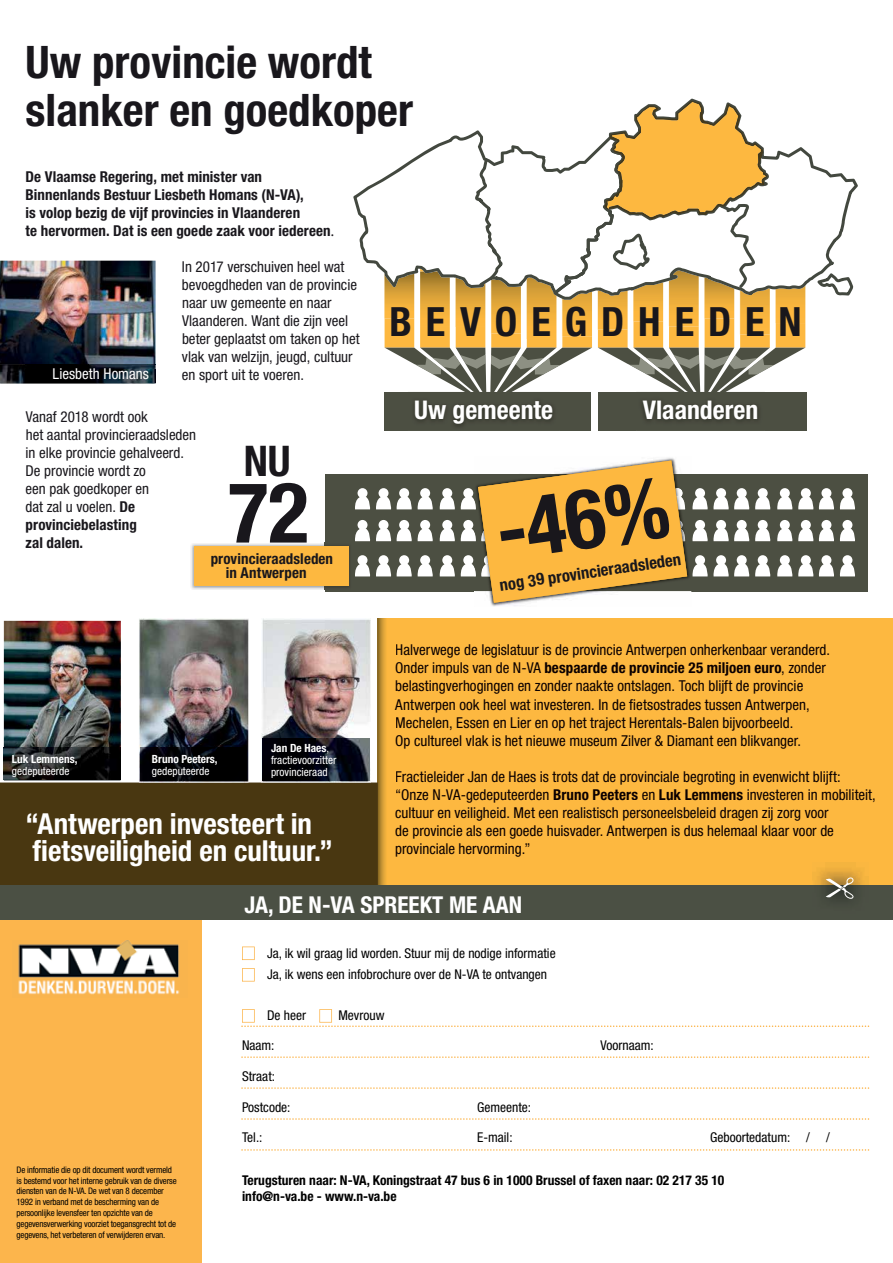
<style>
.page{position:relative;width:893px;height:1263px;background:#fff}
.page>*{position:absolute;margin:0;border:0;box-sizing:border-box;transform-origin:0 0}
.t1{font:700 condensed 84.3px "Helvetica Neue LT Std";color:#19171c}
.t2{font:700 condensed 82.8px "Helvetica Neue LT Std";color:#19171c}
.t3{font:700 condensed 44.85px/48.8px "Helvetica Neue LT Std";color:#19171c}
.t4{font:700 condensed 42.3px "Helvetica Neue LT Std";color:#19171c}
.t5{font:700 condensed 40.35px "Helvetica Neue LT Std";letter-spacing:.345em;color:#19171c}
.t6{font:700 condensed 28.95px/26.8px "Helvetica Neue LT Std";color:#fff}
.t7{font:700 condensed 25.8px "Helvetica Neue LT Std";color:#fff}
.t8{font:700 condensed 23.25px "Helvetica Neue LT Std";color:#fff}
.t9{font:700 condensed 16.65px "Helvetica Neue LT Std";color:#19171c}
.t10{font:condensed 15px/18px "Helvetica Neue LT Std";color:#0b0000}
.t11{font:condensed 15px/18px "Helvetica Neue LT Std";color:#19171c}
.t12{font:700 condensed 15px/18px "Helvetica Neue LT Std";letter-spacing:.005em;color:#19171c}
.t13{font:condensed 15px "Helvetica Neue LT Std";color:#fff}
.t14{font:condensed 13.5px/21.5px "Helvetica Neue LT Std";color:#000}
.t15{font:700 condensed 13.5px/16.2px "Helvetica Neue LT Std";color:#000}
.t16{font:condensed 11.25px/12px "Helvetica Neue LT Std";color:#fff}
.t17{font:700 condensed 11.25px "Helvetica Neue LT Std";color:#fff}
.t18{font:condensed 9px/10.8px "Helvetica Neue LT Std";letter-spacing:-.02em;color:#000}
.s1{font-weight:500}
.s2{font-weight:700}
</style>
<div class="page">
<img style="left:0;top:261px;width:156px;height:103px">
<div style="left:0;top:618px;width:892px;height:276px;background:#fdb840"></div>
<svg style="left:353px;top:99px;width:505px;height:201px"></svg>
<svg style="left:817px;top:273px;width:36px;height:23px"></svg>
<svg style="left:385px;top:392px;width:206px;height:39px;background:#46493d"></svg>
<svg style="left:598px;top:392px;width:208px;height:39px;background:#474a3d"></svg>
<div style="left:0;top:618px;width:378px;height:164px;background:#fff"></div>
<svg style="left:378px;top:618px;width:10px;height:268px"></svg>
<div style="left:325px;top:474px;width:542px;height:117px;background:#4c4f42"></div>
<img style="left:190px;top:542px;width:159px;height:48px">
<div style="left:194px;top:546px;width:154px;height:40px;background:#fdb840"></div>
<div style="left:358px;top:488px;width:9px;height:10px;background:#fff;border-radius:50%"></div>
<div style="left:379px;top:488px;width:9px;height:10px;background:#fff;border-radius:50%"></div>
<div style="left:399px;top:488px;width:10px;height:10px;background:#fff;border-radius:50%"></div>
<div style="left:420px;top:488px;width:10px;height:10px;background:#fff;border-radius:50%"></div>
<svg style="left:355px;top:496px;width:78px;height:13px"></svg>
<div style="left:780px;top:488px;width:10px;height:10px;background:#fff;border-radius:50%"></div>
<div style="left:801px;top:488px;width:10px;height:10px;background:#fff;border-radius:50%"></div>
<div style="left:821px;top:488px;width:10px;height:10px;background:#fff;border-radius:50%"></div>
<div style="left:842px;top:488px;width:10px;height:10px;background:#fff;border-radius:50%"></div>
<svg style="left:777px;top:496px;width:78px;height:13px"></svg>
<div style="left:358px;top:520px;width:9px;height:10px;background:#fff;border-radius:50%"></div>
<div style="left:379px;top:520px;width:9px;height:10px;background:#fff;border-radius:50%"></div>
<div style="left:399px;top:520px;width:10px;height:10px;background:#fff;border-radius:50%"></div>
<div style="left:420px;top:520px;width:10px;height:10px;background:#fff;border-radius:50%"></div>
<svg style="left:355px;top:528px;width:78px;height:13px"></svg>
<div style="left:780px;top:520px;width:10px;height:10px;background:#fff;border-radius:50%"></div>
<div style="left:801px;top:520px;width:10px;height:10px;background:#fff;border-radius:50%"></div>
<div style="left:821px;top:520px;width:10px;height:10px;background:#fff;border-radius:50%"></div>
<div style="left:842px;top:520px;width:10px;height:10px;background:#fff;border-radius:50%"></div>
<svg style="left:777px;top:528px;width:78px;height:13px"></svg>
<div style="left:358px;top:555px;width:9px;height:10px;background:#fff;border-radius:50%"></div>
<div style="left:379px;top:555px;width:9px;height:10px;background:#fff;border-radius:50%"></div>
<div style="left:399px;top:555px;width:10px;height:10px;background:#fff;border-radius:50%"></div>
<div style="left:420px;top:555px;width:10px;height:10px;background:#fff;border-radius:50%"></div>
<svg style="left:355px;top:563px;width:78px;height:13px"></svg>
<div style="left:780px;top:555px;width:10px;height:10px;background:#fff;border-radius:50%"></div>
<div style="left:801px;top:555px;width:10px;height:10px;background:#fff;border-radius:50%"></div>
<div style="left:821px;top:555px;width:10px;height:10px;background:#fff;border-radius:50%"></div>
<div style="left:842px;top:555px;width:10px;height:10px;background:#fff;border-radius:50%"></div>
<svg style="left:777px;top:563px;width:78px;height:13px"></svg>
<svg style="left:439px;top:460px;width:332px;height:147px"></svg>
<div style="left:0;top:886px;width:892px;height:34px;background:#4b5044"></div>
<div style="left:0;top:920px;width:202px;height:343px;background:#fcb54c"></div>
<svg style="left:242px;top:946px;width:13px;height:14px"></svg>
<svg style="left:242px;top:968px;width:13px;height:13px"></svg>
<svg style="left:241px;top:1009px;width:628px;height:18px"></svg>
<svg style="left:241px;top:1056px;width:628px;height:2px"></svg>
<svg style="left:241px;top:1087px;width:628px;height:2px"></svg>
<svg style="left:241px;top:1118px;width:628px;height:2px"></svg>
<svg style="left:241px;top:1149px;width:628px;height:2px"></svg>
<img style="left:812px;top:867px;width:56px;height:34px">
<img style="left:18px;top:940px;width:162px;height:55px">
<svg style="left:826px;top:877px;width:27px;height:22px"></svg>
<img style="left:0;top:364px;width:156px;height:19px">
<img style="left:26px;top:364px;width:130px;height:1px">
<img style="left:26px;top:369px;width:130px;height:14px">
<svg style="left:385px;top:101px;width:420px;height:291px"></svg>
<img style="left:139px;top:618px;width:110px;height:129px">
<img style="left:4px;top:621px;width:117px;height:126px">
<div style="left:0;top:747px;width:378px;height:139px;background:#493711"></div>
<img style="left:4px;top:747px;width:116px;height:33px">
<img style="left:261px;top:618px;width:110px;height:164px">
<img style="left:263px;top:738px;width:107px;height:43px">
<img style="left:140px;top:747px;width:106px;height:34px">
<h3 class="t3" style="left:26px;top:37px;width:389px">Uw provincie wordt slanker en goedkoper</h3>
<p class="t12" style="left:26px;top:168px;width:310px">De Vlaamse Regering, met minister van Binnenlands Bestuur Liesbeth Homans (N-VA),<br>is volop bezig de vijf provincies in Vlaanderen<br>te hervormen. Dat is een goede zaak voor iedereen<span class="s1">.</span></p>
<p class="t11" style="left:182px;top:258px;width:179px">In 2017 verschuiven heel wat bevoegdheden van de provincie naar uw gemeente en naar<br>Vlaanderen. Want die zijn veel beter geplaatst om taken op het vlak van welzijn, jeugd, cultuur en sport uit te voeren.</p>
<p class="t11" style="left:26px;top:408px;width:172px">Vanaf 2018 wordt ook<br>het aantal provincieraadsleden in elke provincie gehalveerd.<br>De provincie wordt zo<br>een pak goedkoper en<br>dat zal u voelen. <span class="s2">De provinciebelasting<br>zal dalen.</span></p>
<h3 class="t5" style="left:390px;top:297px;width:414px">BEVOEGDHEDEN</h3>
<p class="t13" style="left:53px;top:365px;width:98px">Liesbeth Homans</p>
<h3 class="t7" style="left:414px;top:394px;width:140px">Uw gemeente</h3>
<h3 class="t7" style="left:643px;top:394px;width:117px">Vlaanderen</h3>
<h3 class="t4" style="left:244px;top:435px;width:49px">NU</h3>
<h1 class="t1" style="left:228px;top:461px;width:82px">72</h1>
<h2 class="t2" style="left:490px;top:481px;width:176px;rotate:-8deg">-46%</h2>
<p class="t9" style="left:498px;top:575px;width:185px;rotate:-8deg">nog 39 provincieraadsleden</p>
<p class="t12" style="left:211px;top:549px;width:124px">provincieraadsleden</p>
<p class="t12" style="left:226px;top:563px;width:82px">in Antwerpen</p>
<p class="t17" style="left:12px;top:752px;width:67px">Luk Lemmens,</p>
<p class="t16" style="left:12px;top:765px;width:59px">gedeputeerde</p>
<p class="t17" style="left:152px;top:752px;width:67px">Bruno Peeters,</p>
<p class="t16" style="left:152px;top:765px;width:59px">gedeputeerde</p>
<p class="t16" style="left:271px;top:742px;width:67px"><span class="s2">Jan De Haes</span>, fractievoorzitter provincieraad</p>
<h3 class="t6" style="left:26px;top:810px;width:309px">“Antwerpen investeert in fietsveiligheid en cultuur.”</h3>
<p class="t10" style="left:395px;top:641px;width:436px">Halverwege de legislatuur is de provincie Antwerpen onherkenbaar veranderd.<br>Onder impuls van de N-VA <span class="s2">bespaarde de provincie 25 miljoen euro</span>, zonder belastingverhogingen en zonder naakte ontslagen. Toch blijft de provincie Antwerpen ook heel wat investeren. In de fietsostrades tussen Antwerpen, Mechelen, Essen en Lier en op het traject Herentals-Balen bijvoorbeeld.<br>Op cultureel vlak is het nieuwe museum Zilver &amp; Diamant een blikvanger.</p>
<p class="t10" style="left:395px;top:767px;width:482px">Fractieleider Jan de Haes is trots dat de provinciale begroting in evenwicht blijft: “Onze N-VA-gedeputeerden <span class="s2">Bruno Peeters</span> en <span class="s2">Luk Lemmens</span> investeren in mobiliteit, cultuur en veiligheid. Met een realistisch personeelsbeleid dragen zij zorg voor<br>de provincie als een goede huisvader. Antwerpen is dus helemaal klaar voor de provinciale hervorming.”</p>
<h3 class="t8" style="left:245px;top:891px;width:279px">JA, DE N-VA SPREEKT ME AAN</h3>
<p class="t18" style="left:17px;top:1164px;width:162px">De informatie die op dit document wordt vermeld is bestemd voor het interne gebruik van de diverse diensten van de N-VA. De wet van 8 december 1992 in verband met de bescherming van de persoonlijke levensfeer ten opzichte van de gegevensverwerking voorziet toegansgrecht tot de gegevens, het verbeteren of verwijderen ervan.</p>
<p class="t14" style="left:267px;top:942px;width:290px">Ja, ik wil graag lid worden. Stuur mij de nodige informatie<br>Ja, ik wens een infobrochure over de N-VA te ontvangen</p>
<p class="t14" style="left:267px;top:1004px;width:40px">De heer</p>
<p class="t14" style="left:338px;top:1004px;width:47px">Mevrouw</p>
<p class="t14" style="left:242px;top:1034px;width:34px">Naam:</p>
<p class="t14" style="left:600px;top:1034px;width:55px">Voornaam:</p>
<p class="t14" style="left:242px;top:1065px;width:35px">Straat:</p>
<p class="t14" style="left:242px;top:1096px;width:50px">Postcode:</p>
<p class="t14" style="left:477px;top:1096px;width:55px">Gemeente:</p>
<p class="t14" style="left:242px;top:1127px;width:22px">Tel.:</p>
<p class="t14" style="left:477px;top:1127px;width:37px">E-mail:</p>
<p class="t14" style="left:710px;top:1127px;width:121px">Geboortedatum: / /</p>
<p class="t15" style="left:242px;top:1172px;width:484px">Terugsturen naar: N-VA, Koningstraat 47 bus 6 in 1000 Brussel of faxen naar: 02 217 35 10 info@n-va.be - www.n-va.be</p>
</div>
